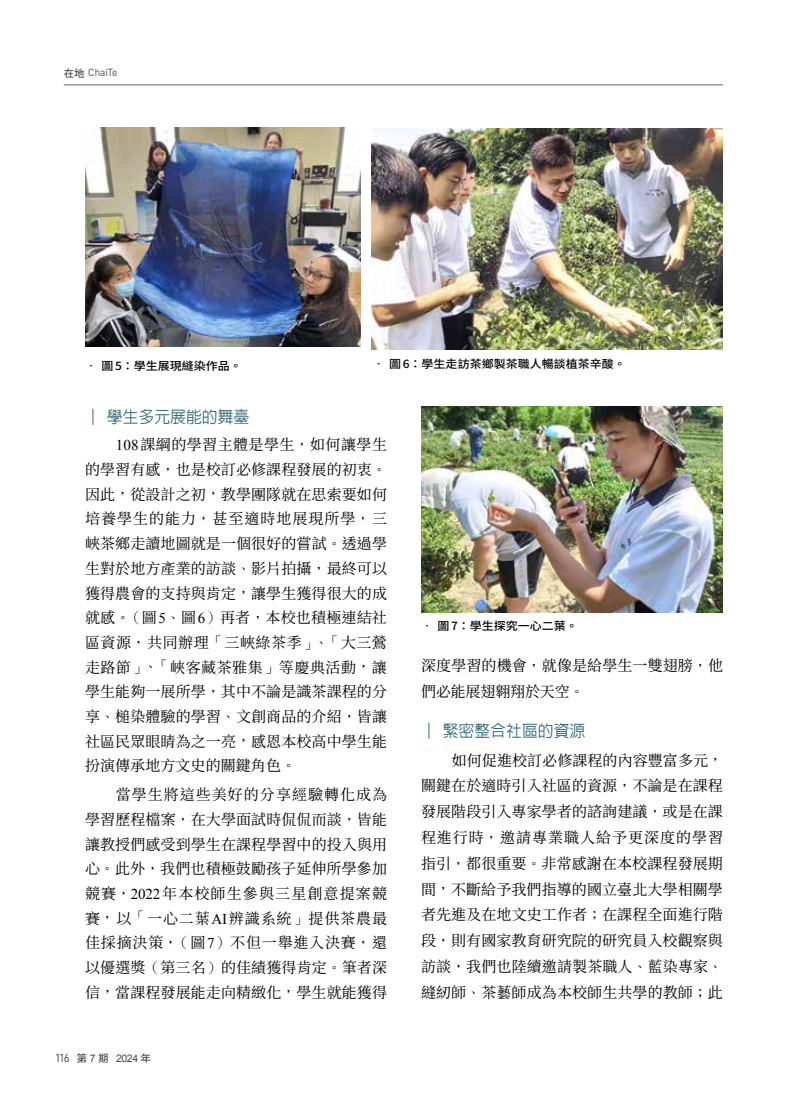
<style>
.page{position:relative;width:808px;height:1106px;background:#fff}
.page>*{position:absolute;margin:0;border:0;box-sizing:border-box;transform-origin:0 0}
.t1{font:500 16.5px "AR Hei B5";color:#2e6676;scale:.96 1}
.t2{font:15px/24.8px "Noto Serif CJ Ktc";letter-spacing:.01em;color:#000;text-align:justify}
.t3{font:500 11.25px "Noto Sans CJ Kjp";color:#000;scale:1.06 1}
.t4{font:10.5px "Arial";color:#484848}
.t5{font:10.5px "D DIN";color:#484848}
.s1{font-family:"DF Hei Std W7"}
.s2{font-family:"Times New Roman"}
.s3{font-family:"DF Ming Std W3"}
.s4{font-family:"D DIN";font-size:12px}
</style>
<div class="page">
<img style="left:85px;top:128px;width:275px;height:219px">
<img style="left:421px;top:407px;width:302px;height:205px">
<img style="left:371px;top:128px;width:352px;height:221px">
<hr style="left:64px;top:85px;width:659px;height:1px;background:#636363">
<p class="t5" style="left:64px;top:67px;width:55px"><span class="s1">在地</span> ChaiTe</p>
<p class="t3" style="left:85px;top:359px;width:149px">• 圖 5：學生展現縫染作品。</p>
<p class="t3" style="left:373px;top:357px;width:240px">• 圖 6：學生走訪茶鄉製茶職人暢談植茶辛酸。</p>
<p class="t1" style="left:85px;top:408px;width:173px">∣ 學生多元展能的舞臺</p>
<p class="t2" style="left:85px;top:433px;width:303px;text-indent:31px"><span class="s2">108</span>課綱的學習主體是學生<span class="s3">，</span>如何讓學生的學習有感<span class="s3">，</span>也是校訂必修課程發展的初衷<span class="s3">。</span>因此<span class="s3">，</span>從設計之初<span class="s3">，</span>教學團隊就在思索要如何培養學生的能力<span class="s3">，</span>甚至適時地展現所學<span class="s3">，</span>三峽茶鄉走讀地圖就是一個很好的嘗試<span class="s3">。</span>透過學生對於地方產業的訪談<span class="s3">、</span>影片拍攝<span class="s3">，</span>最終可以獲得農會的支持與肯定<span class="s3">，</span>讓學生獲得很大的成就感<span class="s3">。（</span>圖<span class="s2">5</span><span class="s3">、</span>圖<span class="s2">6</span><span class="s3">）</span>再者<span class="s3">，</span>本校也積極連結社區資源<span class="s3">，</span>共同辦理<span class="s3">「</span>三峽綠茶季<span class="s3">」、「</span>大三鶯走路節<span class="s3">」、「</span>峽客藏茶雅集<span class="s3">」</span>等慶典活動<span class="s3">，</span>讓學生能夠一展所學<span class="s3">，</span>其中不論是識茶課程的分享<span class="s3">、</span>槌染體驗的學習<span class="s3">、</span>文創商品的介紹<span class="s3">，</span>皆讓社區民眾眼睛為之一亮<span class="s3">，</span>感恩本校高中學生能扮演傳承地方文史的關鍵角色<span class="s3">。</span></p>
<p class="t2" style="left:85px;top:782px;width:303px;text-indent:31px">當學生將這些美好的分享經驗轉化成為學習歷程檔案<span class="s3">，</span>在大學面試時侃侃而談<span class="s3">，</span>皆能讓教授們感受到學生在課程學習中的投入與用心<span class="s3">。</span>此外<span class="s3">，</span>我們也積極鼓勵孩子延伸所學參加競賽<span class="s3">，</span><span class="s2">2022</span>年本校師生參與三星創意提案競賽<span class="s3">，</span>以<span class="s3">「</span>一心二葉<span class="s2">AI</span>辨識系統<span class="s3">」</span>提供茶農最佳採摘決策<span class="s3">，（</span>圖<span class="s2">7</span><span class="s3">）</span>不但一舉進入決賽<span class="s3">，</span>還以優選獎<span class="s3">（</span>第三名<span class="s3">）</span>的佳績獲得肯定<span class="s3">。</span>筆者深信<span class="s3">，</span>當課程發展能走向精緻化<span class="s3">，</span>學生就能獲得</p>
<p class="t4" style="left:56px;top:1051px;width:97px"><span class="s4">116</span> <span class="s1">第</span> 7 <span class="s1">期</span> 2024<span class="s1">年</span></p>
<p class="t3" style="left:421px;top:619px;width:149px">• 圖 7：學生探究一心二葉。</p>
<p class="t2" style="left:421px;top:653px;width:303px;line-height:25.8px">深度學習的機會<span class="s3">，</span>就像是給學生一雙翅膀<span class="s3">，</span>他們必能展翅翱翔於天空<span class="s3">。</span></p>
<p class="t1" style="left:421px;top:722px;width:173px">∣ 緊密整合社區的資源</p>
<p class="t2" style="left:421px;top:747px;width:303px;line-height:25.8px;text-indent:31px">如何促進校訂必修課程的內容豐富多元<span class="s3">，</span>關鍵在於適時引入社區的資源<span class="s3">，</span>不論是在課程發展階段引入專家學者的諮詢建議<span class="s3">，</span>或是在課程進行時<span class="s3">，</span>邀請專業職人給予更深度的學習指引<span class="s3">，</span>都很重要<span class="s3">。</span>非常感謝在本校課程發展期間<span class="s3">，</span>不斷給予我們指導的國立臺北大學相關學者先進及在地文史工作者<span class="s3">；</span>在課程全面進行階段<span class="s3">，</span>則有國家教育研究院的研究員入校觀察與訪談<span class="s3">，</span>我們也陸續邀請製茶職人<span class="s3">、</span>藍染專家<span class="s3">、</span>縫紉師<span class="s3">、</span>茶藝師成為本校師生共學的教師<span class="s3">；</span>此</p>
</div>
